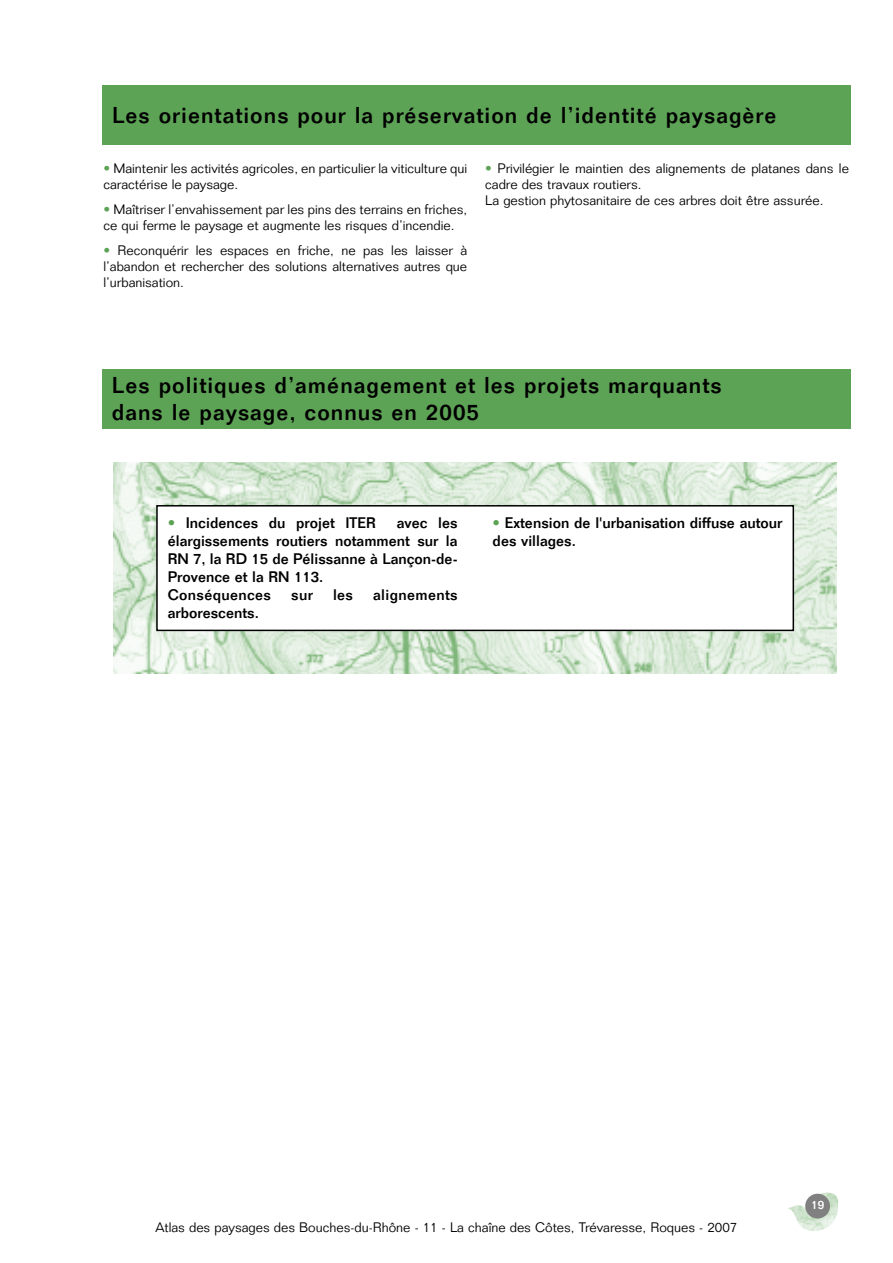
<style>
.page{position:relative;width:893px;height:1263px;background:#fff}
.page>*{position:absolute;margin:0;border:0;box-sizing:border-box;transform-origin:0 0}
.t1{font:500 22.5px/27px "Folio";letter-spacing:.045em;color:#000}
.t2{font:500 15px/18px "Folio";color:#000}
.t3{font:500 15px "Folio";letter-spacing:.02em;color:#000}
.t4{font:300 13.5px/16.2px "Folio";color:#000}
.t5{font:500 12px "Folio";color:#fff}
.s1{color:#5da356}
</style>
<div class="page">
<img style="left:788px;top:1192px;width:51px;height:39px">
<div style="left:805px;top:1194px;width:25px;height:24px;background:#808080;border-radius:50%"></div>
<div style="left:102px;top:85px;width:748px;height:60px;background:#5da356"></div>
<img style="left:114px;top:462px;width:723px;height:211px">
<div style="left:157px;top:506px;width:636px;height:124px;background:#fff"></div>
<div style="left:156px;top:505px;width:638px;height:126px;border:2px solid #000"></div>
<div style="left:102px;top:369px;width:748px;height:59px;background:#5da356"></div>
<h1 class="t1" style="left:112px;top:103px;width:666px">Les orientations pour la préservation de l’identité paysagère</h1>
<p class="t4" style="left:103px;top:161px;width:365px"><span class="s1">•</span> Maintenir les activités agricoles, en particulier la viticulture qui caractérise le paysage.</p>
<p class="t4" style="left:103px;top:202px;width:365px"><span class="s1">•</span> Maîtriser l’envahissement par les pins des terrains en friches, ce qui ferme le paysage et augmente les risques d’incendie.</p>
<p class="t4" style="left:103px;top:243px;width:365px;text-align:justify"><span class="s1">•</span> Reconquérir les espaces en friche, ne pas les laisser à l’abandon et rechercher des solutions alternatives autres que l’urbanisation.</p>
<p class="t4" style="left:485px;top:161px;width:365px"><span class="s1">•</span> Privilégier le maintien des alignements de platanes dans le cadre des travaux routiers.<br>La gestion phytosanitaire de ces arbres doit être assurée.</p>
<h1 class="t1" style="left:112px;top:374px;width:611px">Les politiques d’aménagement et les projets marquants dans le paysage, connus en 2005</h1>
<p class="t2" style="left:168px;top:515px;width:291px;text-indent:229px">avec les élargissements routiers notamment sur la<br>RN 7, la RD 15 de Pélissanne à Lançon-de-<br>Provence et la RN 113.<br>Conséquences</p>
<p class="t2" style="left:168px;top:515px;width:210px"><span class="s1">•</span> Incidences du projet ITER</p>
<p class="t2" style="left:291px;top:587px;width:23px">sur</p>
<p class="t2" style="left:333px;top:587px;width:22px">les</p>
<p class="t3" style="left:373px;top:589px;width:86px">alignements</p>
<p class="t2" style="left:168px;top:605px;width:93px">arborescents.</p>
<p class="t2" style="left:493px;top:515px;width:291px"><span class="s1">•</span> Extension de l'urbanisation diffuse autour des villages.</p>
<p class="t4" style="left:156px;top:1220px;width:583px">Atlas des paysages des Bouches-du-Rhône - 11 - La chaîne des Côtes, Trévaresse, Roques - 2007</p>
<p class="t5" style="left:811px;top:1201px;width:15px">19</p>
</div>
